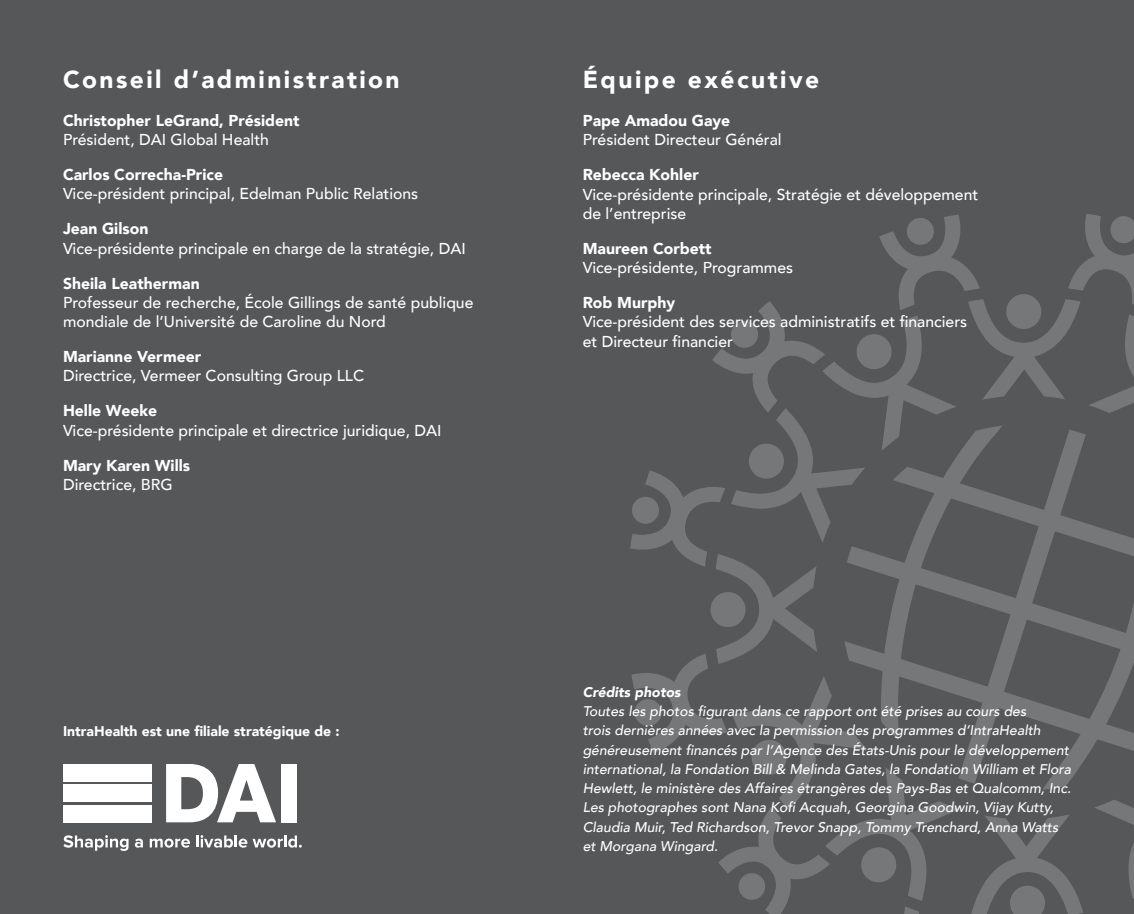
<style>
.page{position:relative;width:1134px;height:914px;background:#555759}
.page>*{position:absolute;margin:0;border:0;box-sizing:border-box;transform-origin:0 0}
.t1{font:900 24.5px "Avenir";letter-spacing:.1em;color:#fff}
.t2{font:500 15.75px/19.2px "Avenir";color:#fff}
.t3{font:900 15.75px "Avenir";color:#fff}
.t4{font:italic 500 14px/19.2px "Avenir";color:#fff}
.t5{font:900 14px "Avenir";color:#fff}
.t6{font:italic 900 14px "Avenir";color:#fff}
</style>
<div class="page">
<svg style="left:630px;top:214px;width:504px;height:700px"></svg>
<div style="left:63px;top:764px;width:89px;height:17px;background:#fff"></div>
<div style="left:63px;top:784px;width:89px;height:17px;background:#fff"></div>
<div style="left:63px;top:804px;width:89px;height:18px;background:#fff"></div>
<svg style="left:166px;top:764px;width:110px;height:58px"></svg>
<div style="left:281px;top:764px;width:15px;height:58px;background:#fff"></div>
<svg style="left:63px;top:835px;width:66px;height:15px"></svg>
<svg style="left:135px;top:838px;width:8px;height:9px"></svg>
<svg style="left:150px;top:838px;width:40px;height:9px"></svg>
<svg style="left:196px;top:835px;width:51px;height:12px"></svg>
<svg style="left:253px;top:835px;width:49px;height:12px"></svg>
<h1 class="t1" style="left:63px;top:58px;width:338px">Conseil d’administration</h1>
<p class="t3" style="left:63px;top:107px;width:238px">Christopher LeGrand, Président</p>
<p class="t2" style="left:63px;top:129px;width:207px">Président, DAI Global Health</p>
<p class="t3" style="left:63px;top:161px;width:162px">Carlos Correcha-Price</p>
<p class="t2" style="left:63px;top:183px;width:357px">Vice-président principal, Edelman Public Relations</p>
<p class="t3" style="left:63px;top:215px;width:87px">Jean Gilson</p>
<p class="t2" style="left:63px;top:237px;width:404px">Vice-présidente principale en charge de la stratégie, DAI</p>
<p class="t3" style="left:63px;top:269px;width:138px">Sheila Leatherman</p>
<p class="t2" style="left:63px;top:292px;width:412px">Professeur de recherche, École Gillings de santé publique mondiale de l’Université de Caroline du Nord</p>
<p class="t3" style="left:63px;top:343px;width:140px">Marianne Vermeer</p>
<p class="t2" style="left:63px;top:365px;width:303px">Directrice, Vermeer Consulting Group LLC</p>
<p class="t3" style="left:63px;top:397px;width:96px">Helle Weeke</p>
<p class="t2" style="left:63px;top:419px;width:380px">Vice-présidente principale et directrice juridique, DAI</p>
<p class="t3" style="left:63px;top:451px;width:129px">Mary Karen Wills</p>
<p class="t2" style="left:63px;top:474px;width:111px">Directrice, BRG</p>
<p class="t5" style="left:63px;top:719px;width:278px">IntraHealth est une filiale stratégique de :</p>
<h1 class="t1" style="left:583px;top:58px;width:238px">Équipe exécutive</h1>
<p class="t3" style="left:583px;top:107px;width:149px">Pape Amadou Gaye</p>
<p class="t2" style="left:583px;top:129px;width:200px">Président Directeur Général</p>
<p class="t3" style="left:583px;top:161px;width:118px">Rebecca Kohler</p>
<p class="t2" style="left:583px;top:184px;width:397px">Vice-présidente principale, Stratégie et développement de l’entreprise</p>
<p class="t3" style="left:583px;top:235px;width:130px">Maureen Corbett</p>
<p class="t2" style="left:583px;top:257px;width:212px">Vice-présidente, Programmes</p>
<p class="t3" style="left:583px;top:289px;width:94px">Rob Murphy</p>
<p class="t2" style="left:583px;top:311px;width:386px">Vice-président des services administratifs et financiers et Directeur financier</p>
<p class="t6" style="left:583px;top:680px;width:99px">Crédits photos</p>
<p class="t4" style="left:583px;top:701px;width:490px">Toutes les photos figurant dans ce rapport ont été prises au cours des<br>trois dernières années avec la permission des programmes d’IntraHealth généreusement financés par l’Agence des États-Unis pour le développement international, la Fondation Bill &amp; Melinda Gates, la Fondation William et Flora Hewlett, le ministère des Affaires étrangères des Pays-Bas et Qualcomm, Inc.<br>Les photographes sont Nana Kofi Acquah, Georgina Goodwin, Vijay Kutty, Claudia Muir, Ted Richardson, Trevor Snapp, Tommy Trenchard, Anna Watts et Morgana Wingard.</p>
</div>
